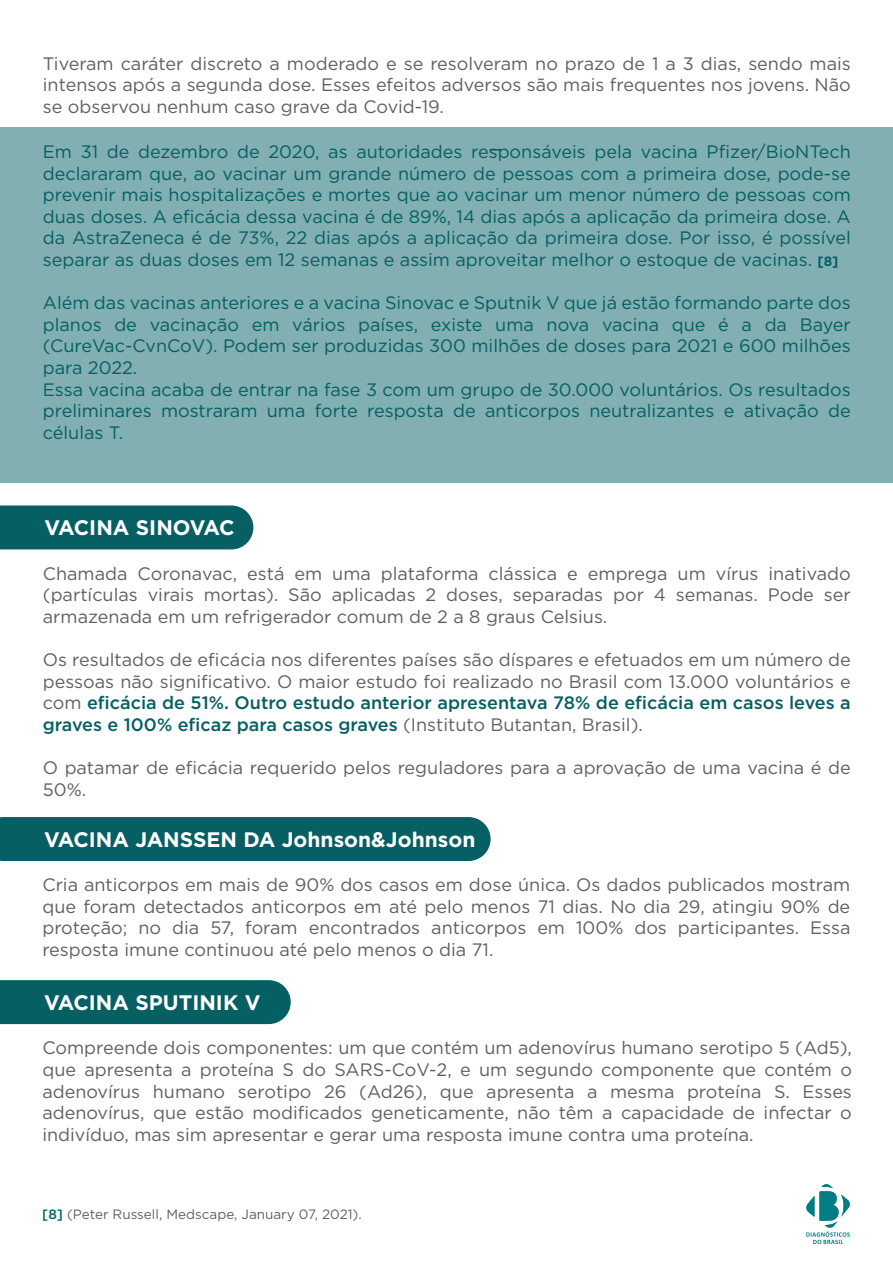
<style>
.page{position:relative;width:893px;height:1263px;background:#fff}
.page>*{position:absolute;margin:0;border:0;box-sizing:border-box;transform-origin:0 0}
.t1{font:700 21px "Gotham";color:#fff}
.t2{font:18px/21.6px "Gotham";color:#606060;text-align:justify}
.t3{font:18px/21.6px "Gotham";color:#055f63;text-align:justify}
.t4{font:13.5px "Gotham";color:#606060}
.s1{font-weight:700;font-size:13.5px}
.s2{font-weight:500;color:#055f63}
</style>
<div class="page">
<div style="left:0;top:128px;width:893px;height:355px;background:#82afb1"></div>
<svg style="left:806px;top:1184px;width:44px;height:60px"></svg>
<div style="left:0;top:505px;width:253px;height:44px;background:#055f63"></div>
<div style="left:0;top:817px;width:491px;height:44px;background:#055f63"></div>
<div style="left:0;top:980px;width:291px;height:44px;background:#055f63"></div>
<svg style="left:490px;top:149px;width:11px;height:2px"></svg>
<p class="t2" style="left:43px;top:52px;width:809px">Tiveram caráter discreto a moderado e se resolveram no prazo de 1 a 3 dias, sendo mais intensos após a segunda dose. Esses efeitos adversos são mais frequentes nos jovens. Não se observou nenhum caso grave da Covid-19.</p>
<p class="t3" style="left:43px;top:140px;width:809px">Em 31 de dezembro de 2020, as autoridades responsáveis pela vacina Pfizer/BioNTech declararam que, ao vacinar um grande número de pessoas com a primeira dose, pode-se prevenir mais hospitalizações e mortes que ao vacinar um menor número de pessoas com duas doses. A eficácia dessa vacina é de 89%, 14 dias após a aplicação da primeira dose. A da AstraZeneca é de 73%, 22 dias após a aplicação da primeira dose. Por isso, é possível separar as duas doses em 12 semanas e assim aproveitar melhor o estoque de vacinas. <span class="s1">[8]</span></p>
<p class="t3" style="left:43px;top:292px;width:809px;text-align:left">Além das vacinas anteriores e a vacina Sinovac e Sputnik V que já estão formando parte dos planos de vacinação em vários países, existe uma nova vacina que é a da Bayer (CureVac-CvnCoV). Podem ser produzidas 300 milhões de doses para 2021 e 600 milhões para 2022.<br>Essa vacina acaba de entrar na fase 3 com um grupo de 30.000 voluntários. Os resultados preliminares mostraram uma forte resposta de anticorpos neutralizantes e ativação de células T.</p>
<p class="t1" style="left:45px;top:514px;width:192px">VACINA SINOVAC</p>
<p class="t2" style="left:43px;top:562px;width:809px">Chamada Coronavac, está em uma plataforma clássica e emprega um vírus inativado (partículas virais mortas). São aplicadas 2 doses, separadas por 4 semanas. Pode ser armazenada em um refrigerador comum de 2 a 8 graus Celsius.</p>
<p class="t2" style="left:43px;top:648px;width:809px">Os resultados de eficácia nos diferentes países são díspares e efetuados em um número de pessoas não significativo. O maior estudo foi realizado no Brasil com 13.000 voluntários e com <span class="s2">eficácia de 51%. Outro estudo anterior apresentava 78% de eficácia em casos leves a graves e 100% eficaz para casos graves</span> (Instituto Butantan, Brasil).</p>
<p class="t2" style="left:43px;top:756px;width:809px">O patamar de eficácia requerido pelos reguladores para a aprovação de uma vacina é de<br>50%.</p>
<p class="t1" style="left:44px;top:825px;width:433px">VACINA JANSSEN DA Johnson&amp;Johnson</p>
<p class="t2" style="left:42px;top:874px;width:809px">Cria anticorpos em mais de 90% dos casos em dose única. Os dados publicados mostram que foram detectados anticorpos em até pelo menos 71 dias. No dia 29, atingiu 90% de proteção; no dia 57, foram encontrados anticorpos em 100% dos participantes. Essa resposta imune continuou até pelo menos o dia 71.</p>
<p class="t1" style="left:44px;top:988px;width:218px">VACINA SPUTINIK V</p>
<p class="t2" style="left:42px;top:1037px;width:811px">Compreende dois componentes: um que contém um adenovírus humano serotipo 5 (Ad5), que apresenta a proteína S do SARS-CoV-2, e um segundo componente que contém o adenovírus humano serotipo 26 (Ad26), que apresenta a mesma proteína S. Esses adenovírus, que estão modificados geneticamente, não têm a capacidade de infectar o indivíduo, mas sim apresentar e gerar uma resposta imune contra uma proteína.</p>
<p class="t4" style="left:42px;top:1205px;width:321px"><span class="s2">[8]</span> (Peter Russell, Medscape, January 07, 2021).</p>
</div>
